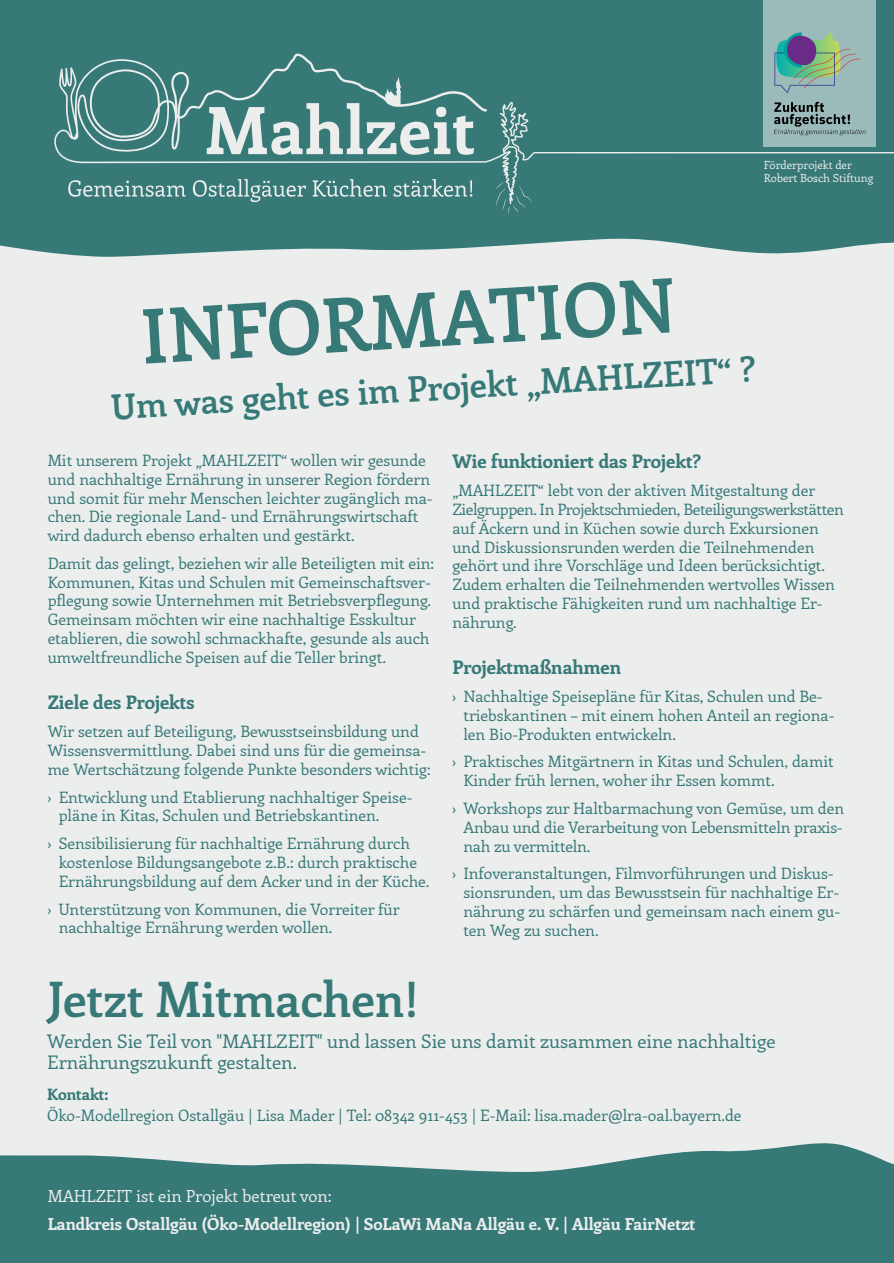
<style>
.page{position:relative;width:894px;height:1263px;background:#fff}
.page>*{position:absolute;margin:0;border:0;box-sizing:border-box;transform-origin:0 0}
.t1{font:600 75.15px "Enriqueta";color:#367977}
.t2{font:600 48px "Enriqueta";color:#367977}
.t3{font:600 34.5px "Enriqueta";color:#367977}
.t4{font:18.75px "Enriqueta";color:#367977}
.t5{font:700 18.75px "Enriqueta";color:#367977}
.t6{font:700 16.65px "Enriqueta";color:#eceded}
.t7{font:16.65px "Enriqueta";color:#eceded}
.t8{font:15.75px "Enriqueta";color:#367977}
.t9{font:15.75px "Enriqueta";letter-spacing:-.025em;color:#367977}
.t10{font:700 15.75px "Enriqueta";color:#367977}
.t11{font:11.25px "Enriqueta";color:#eceded}
</style>
<div class="page">
<div style="left:0;top:0;width:893px;height:1263px;background:#eceded"></div>
<svg style="left:0;top:0;width:893px;height:257px;background:#448180"></svg>
<svg style="left:0;top:1143px;width:893px;height:120px;background:#4f8987"></svg>
<svg style="left:53px;top:53px;width:840px;height:151px;background:#3e7e7c"></svg>
<svg style="left:495px;top:182px;width:36px;height:31px"></svg>
<svg style="left:207px;top:103px;width:267px;height:52px"></svg>
<svg style="left:68px;top:180px;width:118px;height:17px;background:#659695"></svg>
<svg style="left:193px;top:179px;width:113px;height:23px;background:#5c9190"></svg>
<svg style="left:312px;top:179px;width:74px;height:18px"></svg>
<svg style="left:393px;top:179px;width:79px;height:18px"></svg>
<div style="left:762px;top:0;width:113px;height:147px;background:#9abbba"></div>
<svg style="left:774px;top:102px;width:93px;height:33px"></svg>
<svg style="left:774px;top:32px;width:86px;height:61px"></svg>
<p class="t11" style="left:763px;top:157px;width:89px">Förderprojekt der</p>
<p class="t11" style="left:763px;top:169px;width:111px">Robert Bosch Stiftung</p>
<p class="t1" style="left:138px;top:281px;width:536px;rotate:-3deg">INFORMATION</p>
<p class="t3" style="left:110px;top:380px;width:646px;rotate:-3deg">Um was geht es im Projekt „MAHLZEIT“ ?</p>
<p class="t8" style="left:48px;top:449px;width:379px">Mit unserem Projekt „MAHLZEIT“ wollen wir gesunde</p>
<p class="t8" style="left:48px;top:468px;width:384px">und nachhaltige Ernährung in unserer Region fördern</p>
<p class="t8" style="left:48px;top:487px;width:386px">und somit für mehr Menschen leichter zugänglich ma-</p>
<p class="t8" style="left:48px;top:505px;width:372px">chen. Die regionale Land- und Ernährungswirtschaft</p>
<p class="t8" style="left:48px;top:524px;width:308px">wird dadurch ebenso erhalten und gestärkt.</p>
<p class="t8" style="left:48px;top:552px;width:388px">Damit das gelingt, beziehen wir alle Beteiligten mit ein:</p>
<p class="t8" style="left:48px;top:571px;width:384px">Kommunen, Kitas und Schulen mit Gemeinschaftsver-</p>
<p class="t8" style="left:48px;top:589px;width:385px">pflegung sowie Unternehmen mit Betriebsverpflegung.</p>
<p class="t8" style="left:48px;top:608px;width:370px">Gemeinsam möchten wir eine nachhaltige Esskultur</p>
<p class="t8" style="left:48px;top:627px;width:383px">etablieren, die sowohl schmackhafte, gesunde als auch</p>
<p class="t8" style="left:48px;top:646px;width:340px">umweltfreundliche Speisen auf die Teller bringt.</p>
<p class="t5" style="left:48px;top:689px;width:148px">Ziele des Projekts</p>
<p class="t8" style="left:48px;top:720px;width:372px">Wir setzen auf Beteiligung, Bewusstseinsbildung und</p>
<p class="t8" style="left:48px;top:739px;width:380px">Wissensvermittlung. Dabei sind uns für die gemeinsa-</p>
<p class="t8" style="left:48px;top:758px;width:384px">me Wertschätzung folgende Punkte besonders wichtig:</p>
<p class="t8" style="left:48px;top:786px;width:366px">› Entwicklung und Etablierung nachhaltiger Speise-</p>
<p class="t8" style="left:59px;top:804px;width:322px">pläne in Kitas, Schulen und Betriebskantinen.</p>
<p class="t8" style="left:48px;top:832px;width:363px">› Sensibilisierung für nachhaltige Ernährung durch</p>
<p class="t8" style="left:59px;top:851px;width:359px">kostenlose Bildungsangebote z.B.: durch praktische</p>
<p class="t8" style="left:59px;top:870px;width:372px">Ernährungsbildung auf dem Acker und in der Küche.</p>
<p class="t8" style="left:48px;top:898px;width:353px">› Unterstützung von Kommunen, die Vorreiter für</p>
<p class="t8" style="left:59px;top:916px;width:275px">nachhaltige Ernährung werden wollen.</p>
<p class="t2" style="left:48px;top:965px;width:372px">Jetzt Mitmachen!</p>
<p class="t5" style="left:452px;top:448px;width:250px">Wie funktioniert das Projekt?</p>
<p class="t8" style="left:452px;top:479px;width:364px">„MAHLZEIT“ lebt von der aktiven Mitgestaltung der</p>
<p class="t9" style="left:452px;top:498px;width:393px">Zielgruppen. In Projektschmieden, Beteiligungswerkstätten</p>
<p class="t8" style="left:452px;top:517px;width:367px">auf Äckern und in Küchen sowie durch Exkursionen</p>
<p class="t8" style="left:452px;top:536px;width:363px">und Diskussionsrunden werden die Teilnehmenden</p>
<p class="t8" style="left:452px;top:554px;width:374px">gehört und ihre Vorschläge und Ideen berücksichtigt.</p>
<p class="t8" style="left:452px;top:573px;width:384px">Zudem erhalten die Teilnehmenden wertvolles Wissen</p>
<p class="t8" style="left:452px;top:592px;width:371px">und praktische Fähigkeiten rund um nachhaltige Er-</p>
<p class="t8" style="left:452px;top:611px;width:66px">nährung.</p>
<p class="t5" style="left:452px;top:654px;width:170px">Projektmaßnahmen</p>
<p class="t8" style="left:452px;top:685px;width:371px">› Nachhaltige Speisepläne für Kitas, Schulen und Be-</p>
<p class="t8" style="left:463px;top:704px;width:372px">triebskantinen – mit einem hohen Anteil an regiona-</p>
<p class="t8" style="left:463px;top:723px;width:214px">len Bio-Produkten entwickeln.</p>
<p class="t8" style="left:452px;top:750px;width:383px">› Praktisches Mitgärtnern in Kitas und Schulen, damit</p>
<p class="t8" style="left:463px;top:769px;width:313px">Kinder früh lernen, woher ihr Essen kommt.</p>
<p class="t8" style="left:452px;top:797px;width:393px">› Workshops zur Haltbarmachung von Gemüse, um den</p>
<p class="t8" style="left:463px;top:816px;width:380px">Anbau und die Verarbeitung von Lebensmitteln praxis-</p>
<p class="t8" style="left:463px;top:834px;width:128px">nah zu vermitteln.</p>
<p class="t8" style="left:452px;top:862px;width:382px">› Infoveranstaltungen, Filmvorführungen und Diskus-</p>
<p class="t8" style="left:463px;top:881px;width:377px">sionsrunden, um das Bewusstsein für nachhaltige Er-</p>
<p class="t8" style="left:463px;top:900px;width:378px">nährung zu schärfen und gemeinsam nach einem gu-</p>
<p class="t8" style="left:463px;top:919px;width:137px">ten Weg zu suchen.</p>
<p class="t4" style="left:47px;top:1028px;width:729px">Werden Sie Teil von "MAHLZEIT" und lassen Sie uns damit zusammen eine nachhaltige</p>
<p class="t4" style="left:47px;top:1049px;width:251px">Ernährungszukunft gestalten.</p>
<p class="t10" style="left:47px;top:1083px;width:62px">Kontakt:</p>
<p class="t8" style="left:47px;top:1104px;width:695px">Öko-Modellregion Ostallgäu | Lisa Mader | Tel: 08342 911-453 | E-Mail: lisa.mader@lra-oal.bayern.de</p>
<p class="t7" style="left:48px;top:1184px;width:285px">MAHLZEIT ist ein Projekt betreut von:</p>
<p class="t6" style="left:48px;top:1212px;width:649px">Landkreis Ostallgäu (Öko-Modellregion) | SoLaWi MaNa Allgäu e. V. | Allgäu FairNetzt</p>
</div>
